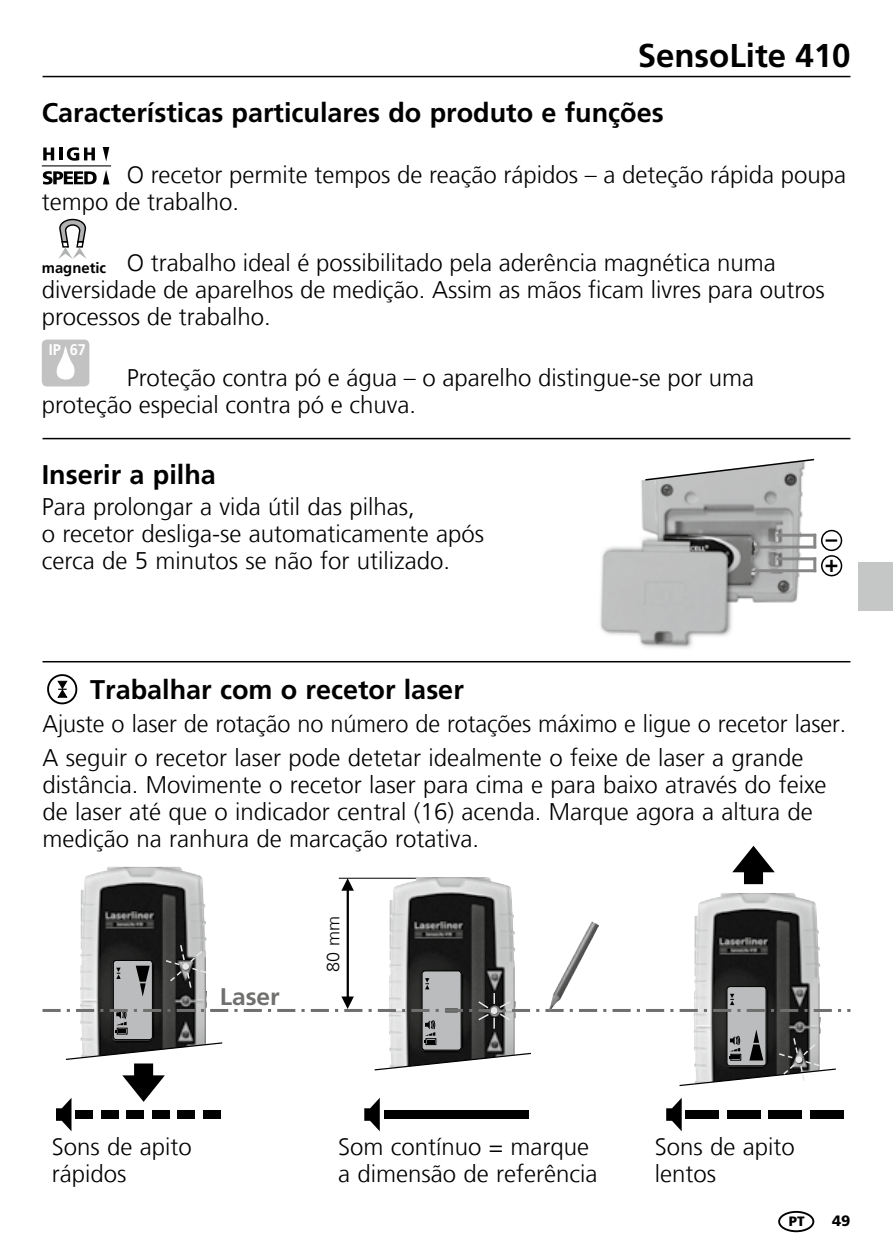
<style>
.page{position:relative;width:893px;height:1259px;background:#fff}
.page>*{position:absolute;margin:0;border:0;box-sizing:border-box;transform-origin:0 0}
.t1{font:700 33px "Frutiger LT Com";color:#000}
.t2{font:700 27px "Frutiger LT Com";color:#000}
.t3{font:300 24px/27px "Frutiger LT Com";color:#000}
.t4{font:700 24px "Frutiger LT Com";color:#6f6f6e}
.t5{font:700 24px "Frutiger LT Com";color:#000;scale:.95 1}
.t6{font:300 18px "Frutiger LT Com";color:#000}
.t7{font:700 15.6px "Frutiger LT Com";color:#fff;scale:.94 1}
.t8{font:900 15px "Frutiger LT Com";color:#000}
.t9{font:900 13.5px "Frutiger LT Com";color:#000}
.s1{font-weight:700;font-size:14.7px}
</style>
<div class="page">
<hr style="left:43px;top:76px;width:807px;height:1px;background:#000">
<div style="left:778px;top:1211px;width:36px;height:21px;border:2px solid #000;border-radius:50%"></div>
<div style="left:859px;top:562px;width:34px;height:49px;background:#c5c6c6"></div>
<hr style="left:339px;top:877px;width:147px;height:1px;background:#000">
<img style="left:80px;top:867px;width:127px;height:76px">
<img style="left:389px;top:877px;width:126px;height:66px">
<img style="left:694px;top:893px;width:125px;height:50px">
<svg style="left:732px;top:846px;width:43px;height:38px"></svg>
<img style="left:580px;top:921px;width:19px;height:22px">
<hr style="left:347px;top:887px;width:2px;height:115px;background:#000">
<svg style="left:341px;top:878px;width:13px;height:12px"></svg>
<svg style="left:43px;top:943px;width:807px;height:188px"></svg>
<svg style="left:47px;top:674px;width:31px;height:31px"></svg>
<hr style="left:43px;top:438px;width:807px;height:1px;background:#000">
<hr style="left:43px;top:661px;width:807px;height:1px;background:#000">
<img style="left:600px;top:480px;width:243px;height:169px">
<hr style="left:755px;top:545px;width:61px;height:3px;background:#878786">
<hr style="left:813px;top:534px;width:3px;height:14px;background:#878786">
<hr style="left:776px;top:534px;width:40px;height:3px;background:#878786">
<hr style="left:755px;top:569px;width:61px;height:3px;background:#878786">
<hr style="left:813px;top:557px;width:3px;height:15px;background:#878786">
<hr style="left:776px;top:557px;width:40px;height:3px;background:#878786">
<div style="left:821px;top:555px;width:21px;height:21px;border:2px solid #000;border-radius:50%"></div>
<div style="left:821px;top:530px;width:21px;height:21px;border:2px solid #000;border-radius:50%"></div>
<svg style="left:644px;top:458px;width:172px;height:23px"></svg>
<svg style="left:103px;top:170px;width:7px;height:14px"></svg>
<svg style="left:103px;top:147px;width:6px;height:14px"></svg>
<svg style="left:43px;top:147px;width:52px;height:14px"></svg>
<svg style="left:43px;top:171px;width:54px;height:13px"></svg>
<hr style="left:42px;top:165px;width:69px;height:1px;background:#000">
<svg style="left:58px;top:218px;width:29px;height:41px"></svg>
<div style="left:42px;top:339px;width:47px;height:47px;background:#c2c2c3;border-radius:5px"></div>
<svg style="left:57px;top:347px;width:17px;height:32px"></svg>
<svg style="left:826px;top:559px;width:11px;height:13px"></svg>
<h1 class="t1" style="left:638px;top:36px;width:214px">SensoLite 410</h1>
<p class="t2" style="left:42px;top:97px;width:623px">Características particulares do produto e funções</p>
<p class="t3" style="left:42px;top:162px;width:806px;text-indent:85px">O recetor permite tempos de reação rápidos – a deteção rápida poupa tempo de trabalho.</p>
<p class="t3" style="left:42px;top:250px;width:784px"><span class="s1">magnetic</span> O trabalho ideal é possibilitado pela aderência magnética numa diversidade de aparelhos de medição. Assim as mãos ficam livres para outros processos de trabalho.</p>
<p class="t7" style="left:49px;top:340px;width:41px">IP 67</p>
<p class="t3" style="left:42px;top:365px;width:714px;text-indent:85px">Proteção contra pó e água – o aparelho distingue-se por uma proteção especial contra pó e chuva.</p>
<p class="t2" style="left:42px;top:458px;width:176px">Inserir a pilha</p>
<p class="t3" style="left:42px;top:493px;width:444px">Para prolongar a vida útil das pilhas,<br>o recetor desliga-se automaticamente após cerca de 5 minutos se não for utilizado.</p>
<p class="t5" style="left:826px;top:524px;width:14px">–</p>
<p class="t2" style="left:90px;top:673px;width:375px">Trabalhar com o recetor laser</p>
<p class="t3" style="left:43px;top:707px;width:805px;line-height:33.9px">Ajuste o laser de rotação no número de rotações máximo e ligue o recetor laser.<br>A seguir o recetor laser pode detetar idealmente o feixe de laser a grande</p>
<p class="t3" style="left:43px;top:771px;width:786px">distância. Movimente o recetor laser para cima e para baixo através do feixe de laser até que o indicador central (16) acenda. Marque agora a altura de medição na ranhura de marcação rotativa.</p>
<p class="t4" style="left:220px;top:982px;width:61px">Laser</p>
<p class="t6" style="left:323px;top:971px;width:57px;rotate:-90deg">80 mm</p>
<p class="t3" style="left:52px;top:1133px;width:142px">Sons de apito rápidos</p>
<p class="t3" style="left:655px;top:1133px;width:142px">Sons de apito lentos</p>
<p class="t3" style="left:338px;top:1133px;width:261px">Som contínuo = marque a dimensão de referência</p>
<p class="t9" style="left:789px;top:1213px;width:17px">PT</p>
<p class="t8" style="left:832px;top:1212px;width:20px">49</p>
</div>
